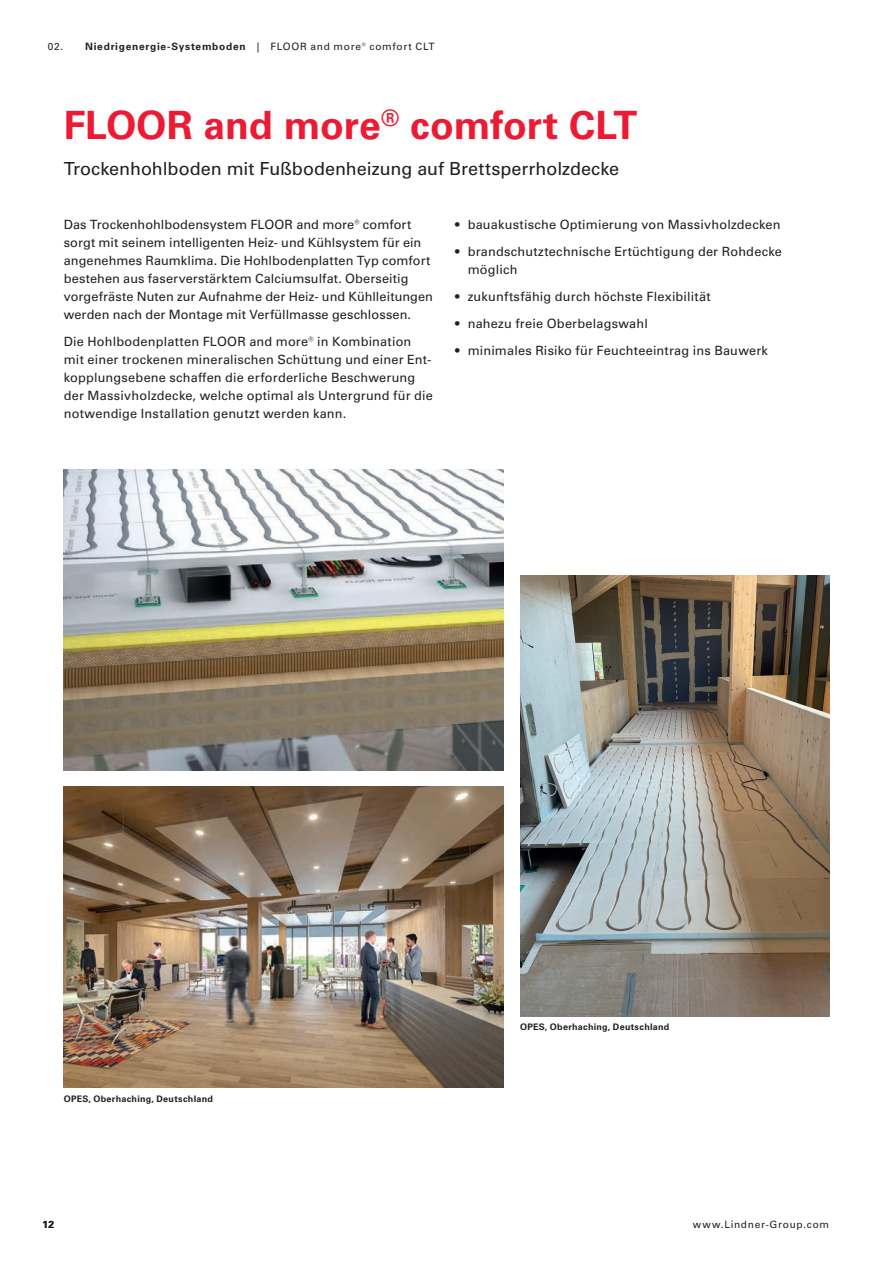
<style>
.page{position:relative;width:893px;height:1263px;background:#fff}
.page>*{position:absolute;margin:0;border:0;box-sizing:border-box;transform-origin:0 0}
.t1{font:700 39px "Univers LT Pro 65";letter-spacing:-.005em;color:#ed1a33}
.t2{font:18px "Univers LT Pro 55 Roman";color:#231f20}
.t3{font:12.75px/18px "Univers LT Pro 55 Roman";letter-spacing:.01em;color:#231f20}
.t4{font:10.2px "Univers LT Pro 55 Roman";letter-spacing:.07em;color:#231f20}
.t5{font:700 10.2px "Univers LT Pro 65";color:#231f20}
.t6{font:700 9px "Univers LT Pro 65";letter-spacing:.03em;color:#231f20}
.s1{font-family:"Univers LT Pro 65";font-weight:700}
</style>
<div class="page">
<img style="left:64px;top:470px;width:439px;height:300px">
<img style="left:520px;top:575px;width:309px;height:441px">
<img style="left:64px;top:787px;width:439px;height:300px">
<p class="t4" style="left:48px;top:39px;width:388px">02. <span class="s1">Niedrigenergie-Systemboden</span> | FLOOR and more® comfort CLT</p>
<h1 class="t1" style="left:64px;top:98px;width:575px">FLOOR and more<sup>®</sup> comfort CLT</h1>
<h2 class="t2" style="left:64px;top:156px;width:557px">Trockenhohlboden mit Fußbodenheizung auf Brettsperrholzdecke</h2>
<p class="t3" style="left:64px;top:215px;width:371px">Das Trockenhohlbodensystem FLOOR and more® comfort sorgt mit seinem intelligenten Heiz- und Kühlsystem für ein angenehmes Raumklima. Die Hohlbodenplatten Typ comfort bestehen aus faserverstärktem Calciumsulfat. Oberseitig vorgefräste Nuten zur Aufnahme der Heiz- und Kühlleitungen werden nach der Montage mit Verfüllmasse geschlossen.</p>
<p class="t3" style="left:64px;top:332px;width:371px">Die Hohlbodenplatten FLOOR and more® in Kombination mit einer trockenen mineralischen Schüttung und einer Ent&shy;kopplungsebene schaffen die erforderliche Beschwerung der Massivholzdecke, welche optimal als Untergrund für die notwendige Installation genutzt werden kann.</p>
<p class="t3" style="left:455px;top:215px;width:327px">• bauakustische Optimierung von Massivholzdecken</p>
<p class="t3" style="left:468px;top:242px;width:316px;text-indent:-13px">• brandschutztechnische Ertüchtigung der Rohdecke möglich</p>
<p class="t3" style="left:455px;top:287px;width:257px">• zukunftsfähig durch höchste Flexibilität</p>
<p class="t3" style="left:455px;top:314px;width:194px">• nahezu freie Oberbelagswahl</p>
<p class="t3" style="left:455px;top:341px;width:314px">• minimales Risiko für Feuchteeintrag ins Bauwerk</p>
<p class="t6" style="left:64px;top:1093px;width:151px">OPES, Oberhaching, Deutschland</p>
<p class="t6" style="left:520px;top:1021px;width:151px">OPES, Oberhaching, Deutschland</p>
<p class="t5" style="left:43px;top:1217px;width:13px">12</p>
<p class="t4" style="left:693px;top:1217px;width:138px">www.Lindner-Group.com</p>
</div>
